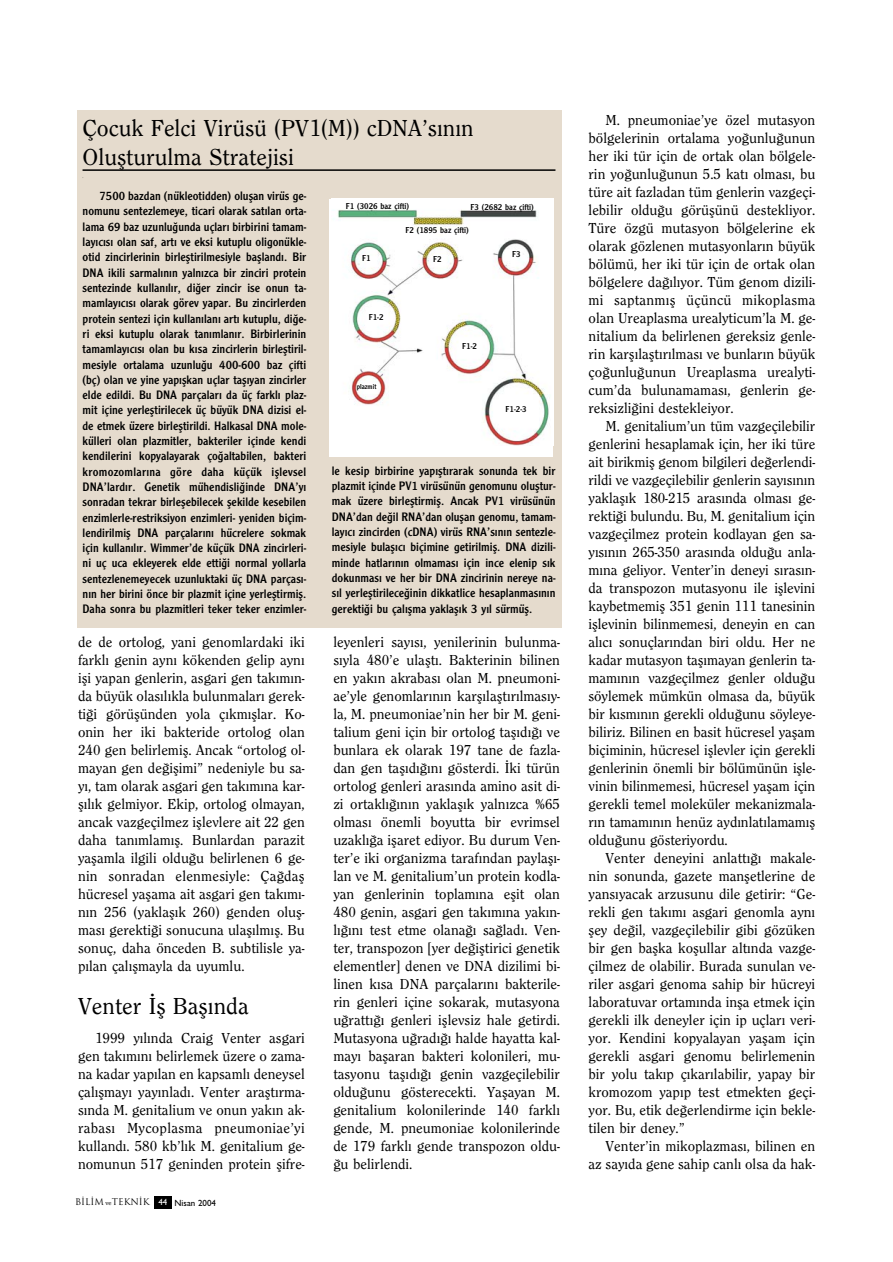
<style>
.page{position:relative;width:893px;height:1262px;background:#fff}
.page>*{position:absolute;margin:0;border:0;box-sizing:border-box;transform-origin:0 0}
.t1{font:500 24px/28.8px "Clearface";color:#000}
.t2{font:500 15px/18px "Clearface";color:#000;text-align:justify}
.t3{font:12.75px/15.3px "Clearface Gothic";color:#000;text-align:justify}
.t4{font:9px "Clearface Gothic";color:#000}
.t5{font:9px "Trajan";color:#000}
.t6{font:7.5px "Clearface Gothic";color:#000}
.t7{font:500 4.5px "Clearface";color:#000}
.s1{font-family:"Bookman Old Style";font-size:6px}
.s2{font-family:"Gill Sans";font-weight:500;color:#fff}
.s3{font-family:"Gill Sans";font-weight:500}
</style>
<div class="page">
<div style="left:154px;top:1196px;width:17px;height:13px;background:#000"></div>
<div style="left:77px;top:111px;width:484px;height:516px;background:#e5dbcd"></div>
<div style="left:329px;top:199px;width:224px;height:257px;background:#fff"></div>
<img style="left:337px;top:209px;width:212px;height:236px">
<hr style="left:82px;top:169px;width:473px;height:2px;background:#000">
<h1 class="t1" style="left:83px;top:115px;width:392px">Çocuk Felci Virüsü (PV1(M)) cDNA’s›n›n<br>Oluflturulma Stratejisi</h1>
<p class="t7" style="left:83px;top:175px;width:2px">.</p>
<p class="t3" style="left:83px;top:189px;width:225px;text-indent:17px">7500 bazdan (nükleotidden) oluflan virüs ge&shy;nomunu sentezlemeye, ticari olarak sat›lan orta&shy;lama 69 baz uzunlu¤unda uçlar› birbirini tamam&shy;lay›c›s› olan saf, art› ve eksi kutuplu oligonükle&shy;otid zincirlerinin birlefltirilmesiyle baflland›. Bir DNA ikili sarmal›n›n yaln›zca bir zinciri protein sentezinde kullan›l›r, di¤er zincir ise onun ta&shy;mamlay›c›s› olarak görev yapar. Bu zincirlerden protein sentezi için kullan›lan› art› kutuplu, di¤e&shy;ri eksi kutuplu olarak tan›mlan›r. Birbirlerinin tamamlay›c›s› olan bu k›sa zincirlerin birlefltiril&shy;mesiyle ortalama uzunlu¤u 400-600 baz çifti (bç) olan ve yine yap›flkan uçlar tafl›yan zincirler elde edildi. Bu DNA parçalar› da üç farkl› plaz&shy;mit içine yerlefltirilecek üç büyük DNA dizisi el&shy;de etmek üzere birlefltirildi. Halkasal DNA mole&shy;külleri olan plazmitler, bakteriler içinde kendi kendilerini kopyalayarak ço¤altabilen, bakteri kromozomlar›na göre daha küçük ifllevsel DNA’lard›r. Genetik mühendisli¤inde DNA’y› sonradan tekrar birleflebilecek flekilde kesebilen enzimlerle-restriksiyon enzimleri- yeniden biçim&shy;lendirilmifl DNA parçalar›n› hücrelere sokmak için kullan›l›r. Wimmer’de küçük DNA zincirleri&shy;ni uç uca ekleyerek elde etti¤i normal yollarla sentezlenemeyecek uzunluktaki üç DNA parças›- n›n her birini önce bir plazmit içine yerlefltirmifl.<br>Daha sonra bu plazmitleri teker teker enzimler-</p>
<p class="t2" style="left:78px;top:634px;width:228px">de de ortolog, yani genomlardaki iki farkl› genin ayn› kökenden gelip ayn› ifli yapan genlerin, asgari gen tak›m›n&shy;da büyük olas›l›kla bulunmalar› gerek&shy;ti¤i görüflünden yola ç›km›fllar. Ko&shy;onin her iki bakteride ortolog olan 240 gen belirlemifl. Ancak “ortolog ol&shy;mayan gen de¤iflimi” nedeniyle bu sa&shy;y›, tam olarak asgari gen tak›m›na kar&shy;fl›l›k gelmiyor. Ekip, ortolog olmayan, ancak vazgeçilmez ifllevlere ait 22 gen daha tan›mlam›fl. Bunlardan parazit yaflamla ilgili oldu¤u belirlenen 6 ge&shy;nin sonradan elenmesiyle: Ça¤dafl hücresel yaflama ait asgari gen tak›m›- n›n 256 (yaklafl›k 260) genden olufl&shy;mas› gerekti¤i sonucuna ulafl›lm›fl. Bu sonuç, daha önceden B. subtilisle ya&shy;p›lan çal›flmayla da uyumlu.</p>
<h1 class="t1" style="left:78px;top:993px;width:172px">Venter ‹fl Bafl›nda</h1>
<p class="t2" style="left:78px;top:1030px;width:228px;text-indent:17px">1999 y›l›nda Craig Venter asgari gen tak›m›n› belirlemek üzere o zama&shy;na kadar yap›lan en kapsaml› deneysel çal›flmay› yay›nlad›. Venter araflt›rma&shy;s›nda M. genitalium ve onun yak›n ak&shy;rabas› Mycoplasma pneumoniae’yi kulland›. 580 kb’l›k M. genitalium ge&shy;nomunun 517 geninden protein flifre-</p>
<p class="t5" style="left:75px;top:1196px;width:142px">B‹L‹M <span class="s1">ve</span>TEKN‹K <span class="s2">44</span> <span class="s3">Nisan 2004</span></p>
<p class="t4" style="left:346px;top:203px;width:65px">F1 (3026 baz çifti)</p>
<p class="t4" style="left:470px;top:204px;width:65px">F3 (2682 baz çifti)</p>
<p class="t4" style="left:405px;top:227px;width:65px">F2 (1895 baz çifti)</p>
<p class="t4" style="left:362px;top:255px;width:10px">F1</p>
<p class="t4" style="left:433px;top:256px;width:10px">F2</p>
<p class="t4" style="left:369px;top:314px;width:16px">F1-2</p>
<p class="t6" style="left:357px;top:384px;width:21px">plazmit</p>
<p class="t4" style="left:462px;top:342px;width:16px">F1-2</p>
<p class="t4" style="left:512px;top:251px;width:10px">F3</p>
<p class="t4" style="left:505px;top:406px;width:23px">F1-2-3</p>
<p class="t3" style="left:332px;top:464px;width:225px">le kesip birbirine yap›flt›rarak sonunda tek bir plazmit içinde PV1 virüsünün genomunu olufltur&shy;mak üzere birlefltirmifl. Ancak PV1 virüsünün DNA’dan de¤il RNA’dan oluflan genomu, tamam&shy;lay›c› zincirden (cDNA) virüs RNA’s›n›n sentezle&shy;mesiyle bulafl›c› biçimine getirilmifl. DNA dizili&shy;minde hatlar›n›n olmamas› için ince elenip s›k dokunmas› ve her bir DNA zincirinin nereye na&shy;s›l yerlefltirilece¤inin dikkatlice hesaplanmas›n›n gerekti¤i bu çal›flma yaklafl›k 3 y›l sürmüfl.</p>
<p class="t2" style="left:333px;top:634px;width:228px">leyenleri say›s›, yenilerinin bulunma&shy;s›yla 480’e ulaflt›. Bakterinin bilinen en yak›n akrabas› olan M. pneumoni&shy;ae’yle genomlar›n›n karfl›laflt›r›lmas›y&shy;la, M. pneumoniae’nin her bir M. geni&shy;talium geni için bir ortolog tafl›d›¤› ve bunlara ek olarak 197 tane de fazla&shy;dan gen tafl›d›¤›n› gösterdi. ‹ki türün ortolog genleri aras›nda amino asit di&shy;zi ortakl›¤›n›n yaklafl›k yaln›zca %65 olmas› önemli boyutta bir evrimsel uzakl›¤a iflaret ediyor. Bu durum Ven&shy;ter’e iki organizma taraf›ndan paylafl›- lan ve M. genitalium’un protein kodla&shy;yan genlerinin toplam›na eflit olan 480 genin, asgari gen tak›m›na yak›n&shy;l›¤›n› test etme olana¤› sa¤lad›. Ven&shy;ter, transpozon [yer de¤ifltirici genetik elementler] denen ve DNA dizilimi bi&shy;linen k›sa DNA parçalar›n› bakterile&shy;rin genleri içine sokarak, mutasyona u¤ratt›¤› genleri ifllevsiz hale getirdi.<br>Mutasyona u¤rad›¤› halde hayatta kal&shy;may› baflaran bakteri kolonileri, mu&shy;tasyonu tafl›d›¤› genin vazgeçilebilir oldu¤unu gösterecekti. Yaflayan M. genitalium kolonilerinde 140 farkl› gende, M. pneumoniae kolonilerinde de 179 farkl› gende transpozon oldu-¤u belirlendi.</p>
<p class="t2" style="left:588px;top:112px;width:228px;text-indent:17px">M. pneumoniae’ye özel mutasyon bölgelerinin ortalama yo¤unlu¤unun her iki tür için de ortak olan bölgele&shy;rin yo¤unlu¤unun 5.5 kat› olmas›, bu türe ait fazladan tüm genlerin vazgeçi&shy;lebilir oldu¤u görüflünü destekliyor.<br>Türe özgü mutasyon bölgelerine ek olarak gözlenen mutasyonlar›n büyük bölümü, her iki tür için de ortak olan bölgelere da¤›l›yor. Tüm genom dizili&shy;mi saptanm›fl üçüncü mikoplasma olan Ureaplasma urealyticum’la M. ge&shy;nitalium da belirlenen gereksiz genle&shy;rin karfl›laflt›r›lmas› ve bunlar›n büyük ço¤unlu¤unun Ureaplasma urealyti&shy;cum’da bulunamamas›, genlerin ge&shy;reksizli¤ini destekleiyor.</p>
<p class="t2" style="left:588px;top:418px;width:228px;text-indent:17px">M. genitalium’un tüm vazgeçilebilir genlerini hesaplamak için, her iki türe ait birikmifl genom bilgileri de¤erlendi&shy;rildi ve vazgeçilebilir genlerin say›s›n›n yaklafl›k 180-215 aras›nda olmas› ge&shy;rekti¤i bulundu. Bu, M. genitalium için vazgeçilmez protein kodlayan gen sa&shy;y›s›n›n 265-350 aras›nda oldu¤u anla&shy;m›na geliyor. Venter’in deneyi s›ras›n&shy;da transpozon mutasyonu ile ifllevini kaybetmemifl 351 genin 111 tanesinin ifllevinin bilinmemesi, deneyin en can al›c› sonuçlar›ndan biri oldu. Her ne kadar mutasyon tafl›mayan genlerin ta&shy;mam›n›n vazgeçilmez genler oldu¤u söylemek mümkün olmasa da, büyük bir k›sm›n›n gerekli oldu¤unu söyleye&shy;biliriz. Bilinen en basit hücresel yaflam biçiminin, hücresel ifllevler için gerekli genlerinin önemli bir bölümünün iflle&shy;vinin bilinmemesi, hücresel yaflam için gerekli temel moleküler mekanizmala&shy;r›n tamam›n›n henüz ayd›nlat›lamam›fl oldu¤unu gösteriyordu.</p>
<p class="t2" style="left:588px;top:850px;width:228px;text-indent:17px">Venter deneyini anlatt›¤› makale&shy;nin sonunda, gazete manfletlerine de yans›yacak arzusunu dile getirir: “Ge&shy;rekli gen tak›m› asgari genomla ayn› fley de¤il, vazgeçilebilir gibi gözüken bir gen baflka koflullar alt›nda vazge&shy;çilmez de olabilir. Burada sunulan ve&shy;riler asgari genoma sahip bir hücreyi laboratuvar ortam›nda infla etmek için gerekli ilk deneyler için ip uçlar› veri&shy;yor. Kendini kopyalayan yaflam için gerekli asgari genomu belirlemenin bir yolu tak›p ç›kar›labilir, yapay bir kromozom yap›p test etmekten geçi&shy;yor. Bu, etik de¤erlendirme için bekle&shy;tilen bir deney.”</p>
<p class="t2" style="left:588px;top:1138px;width:228px;text-align:right">Venter’in mikoplazmas›, bilinen en az say›da gene sahip canl› olsa da hak-</p>
</div>
